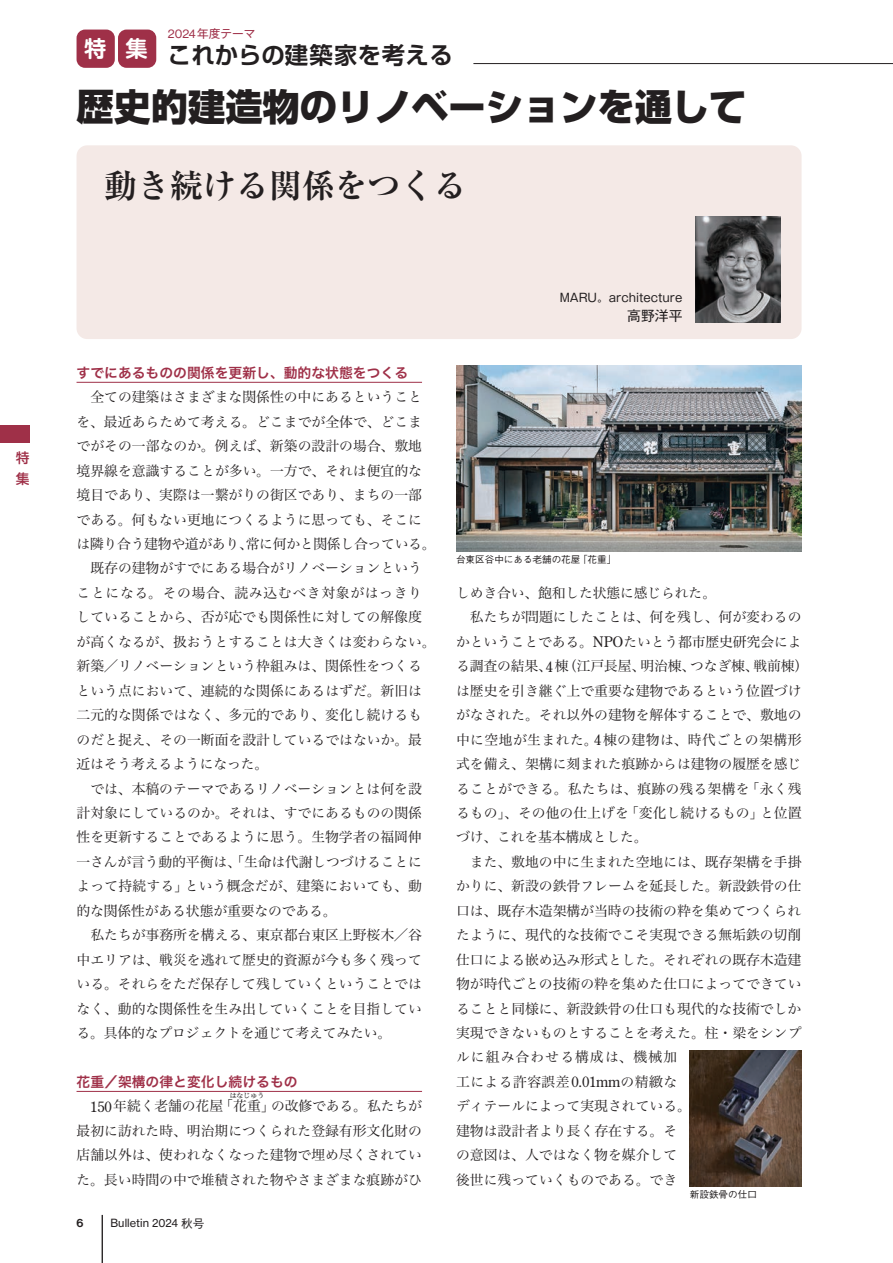
<style>
.page{position:relative;width:893px;height:1263px;background:#fff}
.page>*{position:absolute;margin:0;border:0;box-sizing:border-box;transform-origin:0 0}
.t1{font:800 37.2px "Shin Go Pr 6 N";color:#231f20}
.t2{font:700 33px "Ryumin Pro";color:#231f20}
.t3{font:700 23.4px "Shin Go Pr 6 N De";letter-spacing:.02em;color:#231f20}
.t4{font:13.8px/24.5px "Hira Min Pro W3";color:#231f20}
.t5{font:13.8px "Hira Kaku Pro W6";color:#9f3048}
.t6{font:13.8px "Gothic MB101 Pro";color:#231f20}
.t7{font:500 13.8px/21px "UD Shin M Go Pro";color:#9f3048}
.t8{font:11.7px "Gothic MB101 Pro";color:#231f20}
.t9{font:11.7px "Gothic MB101 Pro";color:#9f3048}
.t10{font:11.7px "N Haas Grotesk DS Pro 65 Md";color:#231f20}
.t11{font:11.1px "N Haas Grotesk TX Pro 55 Rg";letter-spacing:.005em;color:#231f20}
.t12{font:500 9.6px "Gothic BBB Pro";color:#231f20}
.t13{font:6.9px "Hira Min Pro W3";color:#231f20}
.s1{font-family:"N Haas Grotesk DS Pro 55 Rg";font-size:12.3px}
.s2{font-family:"Century Old Style Std";font-size:14.55px}
.s3{font-family:"Gothic BBB Pro";font-weight:500;font-size:11.7px}
</style>
<div class="page">
<div style="left:0;top:425px;width:30px;height:17px;background:#9f3048"></div>
<hr style="left:102px;top:1215px;width:1px;height:48px;background:#231f20">
<hr style="left:473px;top:63px;width:420px;height:1px;background:#231f20">
<hr style="left:77px;top:382px;width:345px;height:1px;background:#9f3048">
<hr style="left:77px;top:1091px;width:345px;height:1px;background:#9f3048">
<div style="left:77px;top:145px;width:724px;height:194px;background:#f4e9e6;border-radius:11px"></div>
<div style="left:77px;top:30px;width:38px;height:38px;background:#9f3048;border-radius:9px"></div>
<div style="left:118px;top:30px;width:38px;height:38px;background:#9f3048;border-radius:9px"></div>
<img style="left:695px;top:216px;width:85px;height:107px">
<img style="left:456px;top:366px;width:345px;height:185px">
<img style="left:690px;top:1050px;width:111px;height:136px">
<p class="t7" style="left:16px;top:446px;width:15px">特集</p>
<p class="t9" style="left:168px;top:24px;width:89px"><span class="s1">2024</span>年度テーマ</p>
<h3 class="t3" style="left:84px;top:36px;width:370px"><sup>特</sup> <sup>集</sup> これからの建築家を考える</h3>
<h1 class="t1" style="left:77px;top:77px;width:671px">歴史的建造物のリノベーションを通して</h1>
<h2 class="t2" style="left:104px;top:159px;width:364px">動き続ける関係をつくる</h2>
<p class="t8" style="left:560px;top:288px;width:124px">MARU。architecture</p>
<p class="t6" style="left:627px;top:304px;width:57px">高野洋平</p>
<p class="t5" style="left:77px;top:360px;width:333px">すでにあるものの関係を更新し、動的な状態をつくる</p>
<p class="t4" style="left:77px;top:384px;width:361px">　全ての建築はさまざまな関係性の中にあるということを、最近あらためて考える。どこまでが全体で、どこまでがその一部なのか。例えば、新築の設計の場合、敷地境界線を意識することが多い。一方で、それは便宜的な境目であり、実際は一繋がりの街区であり、まちの一部である。何もない更地につくるように思っても、そこには隣り合う建物や道があり、常に何かと関係し合っている。　既存の建物がすでにある場合がリノベーションということになる。その場合、読み込むべき対象がはっきりしていることから、否が応でも関係性に対しての解像度が高くなるが、扱おうとすることは大きくは変わらない。新築／リノベーションという枠組みは、関係性をつくるという点において、連続的な関係にあるはずだ。新旧は二元的な関係ではなく、多元的であり、変化し続けるものだと捉え、その一断面を設計しているではないか。最近はそう考えるようになった。<br>　では、本稿のテーマであるリノベーションとは何を設計対象にしているのか。それは、すでにあるものの関係性を更新することであるように思う。生物学者の福岡伸一さんが言う動的平衡は、「生命は代謝しつづけることによって持続する」という概念だが、建築においても、動的な関係性がある状態が重要なのである。<br>　私たちが事務所を構える、東京都台東区上野桜木／谷中エリアは、戦災を逃れて歴史的資源が今も多く残っている。それらをただ保存して残していくということではなく、動的な関係性を生み出していくことを目指している。具体的なプロジェクトを通じて考えてみたい。</p>
<p class="t5" style="left:77px;top:1069px;width:223px">花重／架構の律と変化し続けるもの</p>
<p class="t4" style="left:90px;top:1093px;width:333px"><span class="s2">150</span>年続く老舗の花屋「花重」の改修である。私たちが</p>
<p class="t13" style="left:230px;top:1090px;width:36px">はなじゅう</p>
<p class="t4" style="left:77px;top:1117px;width:347px;text-align:justify">最初に訪れた時、明治期につくられた登録有形文化財の店舗以外は、使われなくなった建物で埋め尽くされていた。長い時間の中で堆積された物やさまざまな痕跡がひ</p>
<p class="t10" style="left:77px;top:1216px;width:8px">6</p>
<p class="t11" style="left:111px;top:1216px;width:95px">Bulletin 2024 <span class="s3">秋号</span></p>
<p class="t12" style="left:456px;top:551px;width:162px">台東区谷中にある老舗の花屋「花重」</p>
<p class="t4" style="left:456px;top:579px;width:354px">しめき合い、飽和した状態に感じられた。<br>　私たちが問題にしたことは、何を残し、何が変わるのかということである。<span class="s2">NPO</span>たいとう都市歴史研究会による調査の結果、<span class="s2">4</span>棟（江戸長屋、明治棟、つなぎ棟、戦前棟）は歴史を引き継ぐ上で重要な建物であるという位置づけがなされた。それ以外の建物を解体することで、敷地の中に空地が生まれた。<span class="s2">4</span>棟の建物は、時代ごとの架構形式を備え、架構に刻まれた痕跡からは建物の履歴を感じることができる。私たちは、痕跡の残る架構を「永く残るもの」、その他の仕上げを「変化し続けるもの」と位置づけ、これを基本構成とした。<br>　また、敷地の中に生まれた空地には、既存架構を手掛かりに、新設の鉄骨フレームを延長した。新設鉄骨の仕口は、既存木造架構が当時の技術の粋を集めてつくられたように、現代的な技術でこそ実現できる無垢鉄の切削仕口による嵌め込み形式とした。それぞれの既存木造建物が時代ごとの技術の粋を集めた仕口によってできていることと同様に、新設鉄骨の仕口も現代的な技術でしか実現できないものとすることを考えた。柱・梁をシンプルに組み合わせる構成は、機械加<br>工による許容誤差<span class="s2">0.01mm</span>の精緻な<br>ディテールによって実現されている。<br>建物は設計者より長く存在する。そ<br>の意図は、人ではなく物を媒介して<br>後世に残っていくものである。でき</p>
<p class="t12" style="left:690px;top:1187px;width:68px">新設鉄骨の仕口</p>
</div>
